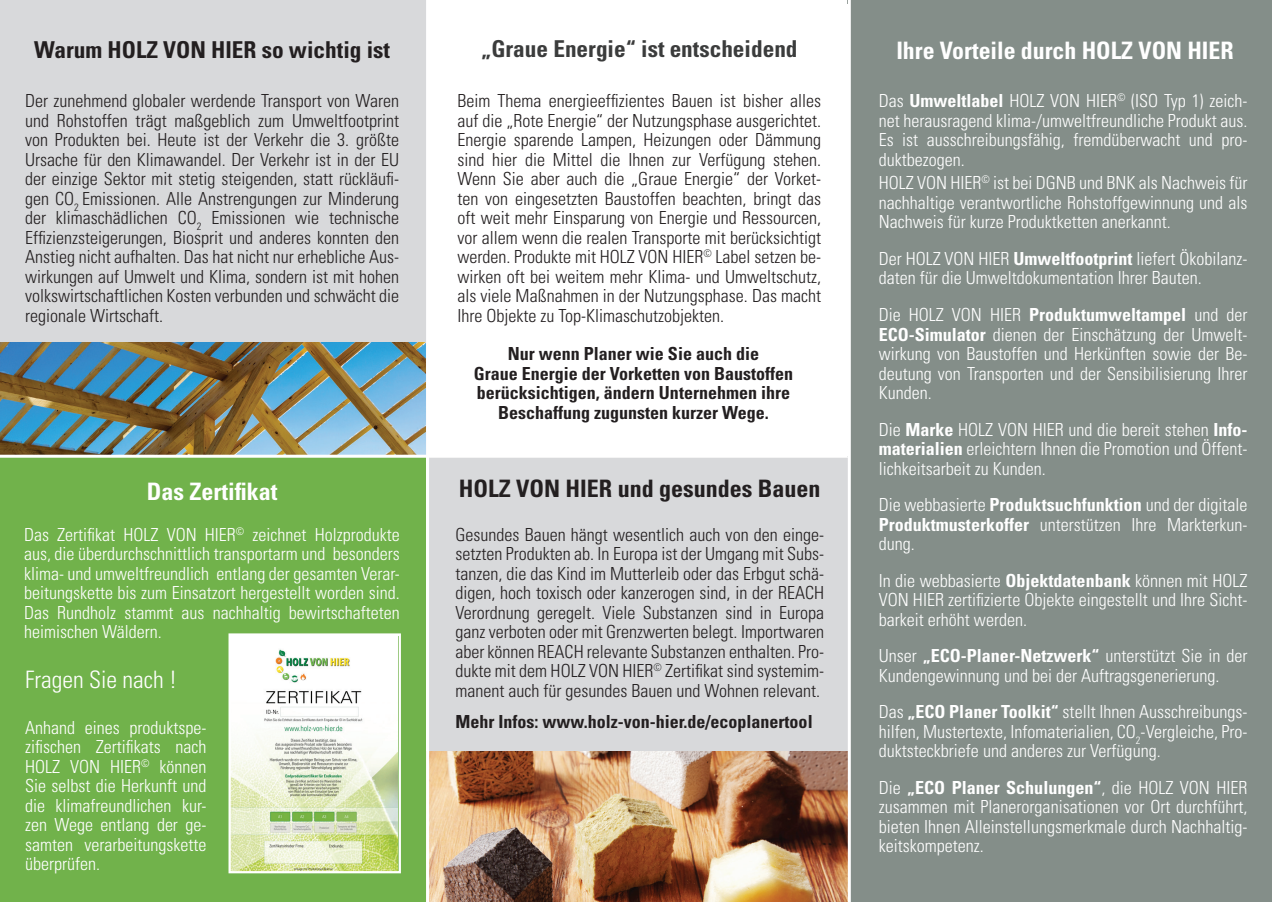
<style>
.page{position:relative;width:1272px;height:902px;background:#fff}
.page>*{position:absolute;margin:0;border:0;box-sizing:border-box;transform-origin:0 0}
.t1{font:700 condensed 24px "Univers LT Std";color:#fff}
.t2{font:700 condensed 24px "Univers LT Std";color:#231f20}
.t3{font:300 condensed 24px "Univers LT Std";color:#fff}
.t4{font:700 condensed 23.25px "Univers LT Std";color:#3b3c3c}
.t5{font:700 condensed 23.25px "Univers LT Std";color:#231f20}
.t6{font:300 condensed 18px/19.5px "Univers LT Std";color:#fff;text-align:justify}
.t7{font:300 condensed 18px/19.5px "Univers LT Std";color:#231f20;text-align:justify}
.t8{font:700 condensed 18px/19.5px "Univers LT Std";color:#231f20;text-align:center}
.s1{font-weight:700}
</style>
<div class="page">
<div style="left:847px;top:0;width:424px;height:901px;background:#848e89"></div>
<div style="left:0;top:0;width:426px;height:456px;background:#d8d9db"></div>
<div style="left:427px;top:457px;width:421px;height:440px;background:#d8d9db"></div>
<div style="left:0;top:457px;width:425px;height:444px;background:#71b24b"></div>
<img style="left:231px;top:636px;width:167px;height:234px">
<div style="left:228px;top:633px;width:173px;height:240px;border:2px solid #fff"></div>
<img style="left:0;top:342px;width:425px;height:112px">
<img style="left:429px;top:751px;width:418px;height:150px">
<hr style="left:0;top:454px;width:847px;height:3px;background:#fff">
<hr style="left:426px;top:0;width:3px;height:901px;background:#fff">
<hr style="left:847px;top:0;width:3px;height:901px;background:#fff">
<p class="t5" style="left:34px;top:36px;width:357px">Warum HOLZ VON HIER so wichtig ist</p>
<p class="t7" style="left:25px;top:91px;width:376px">Der zunehmend globaler werdende Transport von Waren und Rohstoffen trägt maßgeblich zum Umweltfootprint von Produkten bei. Heute ist der Verkehr die 3. größte Ursache für den Klimawandel. Der Verkehr ist in der EU der einzige Sektor mit stetig steigenden, statt rückläufi&shy;gen CO<sub>2</sub> Emissionen. Alle Anstrengungen zur Minderung der klimaschädlichen CO<sub>2</sub> Emissionen wie technische Effizienzsteigerungen, Biosprit und anderes konnten den Anstieg nicht aufhalten. Das hat nicht nur erhebliche Aus&shy;wirkungen auf Umwelt und Klima, sondern ist mit hohen volkswirtschaftlichen Kosten verbunden und schwächt die regionale Wirtschaft.</p>
<h1 class="t1" style="left:147px;top:476px;width:132px">Das Zertifikat</h1>
<p class="t6" style="left:24px;top:524px;width:377px">Das Zertifikat HOLZ VON HIER<sup>©</sup> zeichnet Holzprodukte aus, die überdurchschnittlich transportarm und besonders klima- und umweltfreundlich entlang der gesamten Verar&shy;beitungskette bis zum Einsatzort hergestellt worden sind.<br>Das Rundholz stammt aus nachhaltig bewirtschafteten heimischen Wäldern.</p>
<h1 class="t3" style="left:25px;top:664px;width:153px">Fragen Sie nach !</h1>
<p class="t6" style="left:25px;top:717px;width:183px">Anhand eines produktspe&shy;zifischen Zertifikats nach HOLZ VON HIER<sup>©</sup> können Sie selbst die Herkunft und die klimafreundlichen kur&shy;zen Wege entlang der ge&shy;samten verarbeitungskette überprüfen.</p>
<p class="t4" style="left:481px;top:35px;width:318px">„Graue Energie“ ist entscheidend</p>
<h1 class="t1" style="left:896px;top:36px;width:339px">Ihre Vorteile durch HOLZ VON HIER</h1>
<p class="t7" style="left:457px;top:91px;width:365px">Beim Thema energieeffizientes Bauen ist bisher alles auf die „Rote Energie“ der Nutzungsphase ausgerichtet.<br>Energie sparende Lampen, Heizungen oder Dämmung sind hier die Mittel die Ihnen zur Verfügung stehen.<br>Wenn Sie aber auch die „Graue Energie“ der Vorket&shy;ten von eingesetzten Baustoffen beachten, bringt das oft weit mehr Einsparung von Energie und Ressourcen, vor allem wenn die realen Transporte mit berücksichtigt werden. Produkte mit HOLZ VON HIER<sup>©</sup> Label setzen be&shy;wirken oft bei weitem mehr Klima- und Umweltschutz, als viele Maßnahmen in der Nutzungsphase. Das macht Ihre Objekte zu Top-Klimaschutzobjekten.</p>
<p class="t6" style="left:878px;top:91px;width:370px">Das <span class="s1">Umweltlabel</span> HOLZ VON HIER<sup>©</sup> (ISO Typ 1) zeich&shy;net herausragend klima-/umweltfreundliche Produkt aus.<br>Es ist ausschreibungsfähig, fremdüberwacht und pro&shy;duktbezogen.</p>
<p class="t6" style="left:878px;top:173px;width:370px">HOLZ VON HIER<sup>©</sup> ist bei DGNB und BNK als Nachweis für nachhaltige verantwortliche Rohstoffgewinnung und als Nachweis für kurze Produktketten anerkannt.</p>
<p class="t6" style="left:878px;top:249px;width:370px">Der HOLZ VON HIER <span class="s1">Umweltfootprint</span> liefert Ökobilanz&shy;daten für die Umweltdokumentation Ihrer Bauten.</p>
<p class="t6" style="left:878px;top:305px;width:370px">Die HOLZ VON HIER <span class="s1">Produktumweltampel</span> und der <span class="s1">ECO-Simulator</span> dienen der Einschätzung der Umwelt&shy;wirkung von Baustoffen und Herkünften sowie der Be&shy;deutung von Transporten und der Sensibilisierung Ihrer Kunden.</p>
<p class="t6" style="left:878px;top:419px;width:370px">Die <span class="s1">Marke</span> HOLZ VON HIER und die bereit stehen <span class="s1">Info&shy;materialien</span> erleichtern Ihnen die Promotion und Öffent&shy;lichkeitsarbeit zu Kunden.</p>
<p class="t6" style="left:878px;top:495px;width:370px">Die webbasierte <span class="s1">Produktsuchfunktion</span> und der digitale <span class="s1">Produktmusterkoffer</span> unterstützen Ihre Markterkun&shy;dung.</p>
<p class="t6" style="left:878px;top:570px;width:370px">In die webbasierte <span class="s1">Objektdatenbank</span> können mit HOLZ VON HIER zertifizierte Objekte eingestellt und Ihre Sicht&shy;barkeit erhöht werden.</p>
<p class="t6" style="left:878px;top:646px;width:370px">Unser <span class="s1">„ECO-Planer-Netzwerk“</span> unterstützt Sie in der<br>Kundengewinnung und bei der Auftragsgenerierung.</p>
<p class="t6" style="left:878px;top:702px;width:370px">Das <span class="s1">„ECO Planer Toolkit“</span> stellt Ihnen Ausschreibungs&shy;hilfen, Mustertexte, Infomaterialien, CO<sub>2</sub>-Vergleiche, Pro&shy;duktsteckbriefe und anderes zur Verfügung.</p>
<p class="t6" style="left:878px;top:777px;width:370px">Die <span class="s1">„ECO Planer Schulungen“</span>, die HOLZ VON HIER zusammen mit Planerorganisationen vor Ort durchführt, bieten Ihnen Alleinstellungsmerkmale durch Nachhaltig&shy;keitskompetenz.</p>
<p class="t8" style="left:474px;top:344px;width:321px">Nur wenn Planer wie Sie auch die<br>Graue Energie der Vorketten von Baustoffen berücksichtigen, ändern Unternehmen ihre Beschaffung zugunsten kurzer Wege.</p>
<h1 class="t2" style="left:459px;top:473px;width:363px">HOLZ VON HIER und gesundes Bauen</h1>
<p class="t7" style="left:455px;top:524px;width:370px">Gesundes Bauen hängt wesentlich auch von den einge&shy;setzten Produkten ab. In Europa ist der Umgang mit Subs&shy;tanzen, die das Kind im Mutterleib oder das Erbgut schä&shy;digen, hoch toxisch oder kanzerogen sind, in der REACH Verordnung geregelt. Viele Substanzen sind in Europa ganz verboten oder mit Grenzwerten belegt. Importwaren aber können REACH relevante Substanzen enthalten. Pro&shy;dukte mit dem HOLZ VON HIER<sup>©</sup> Zertifikat sind systemim&shy;manent auch für gesundes Bauen und Wohnen relevant.</p>
<p class="t8" style="left:455px;top:711px;width:359px">Mehr Infos: www.holz-von-hier.de/ecoplanertool</p>
</div>
